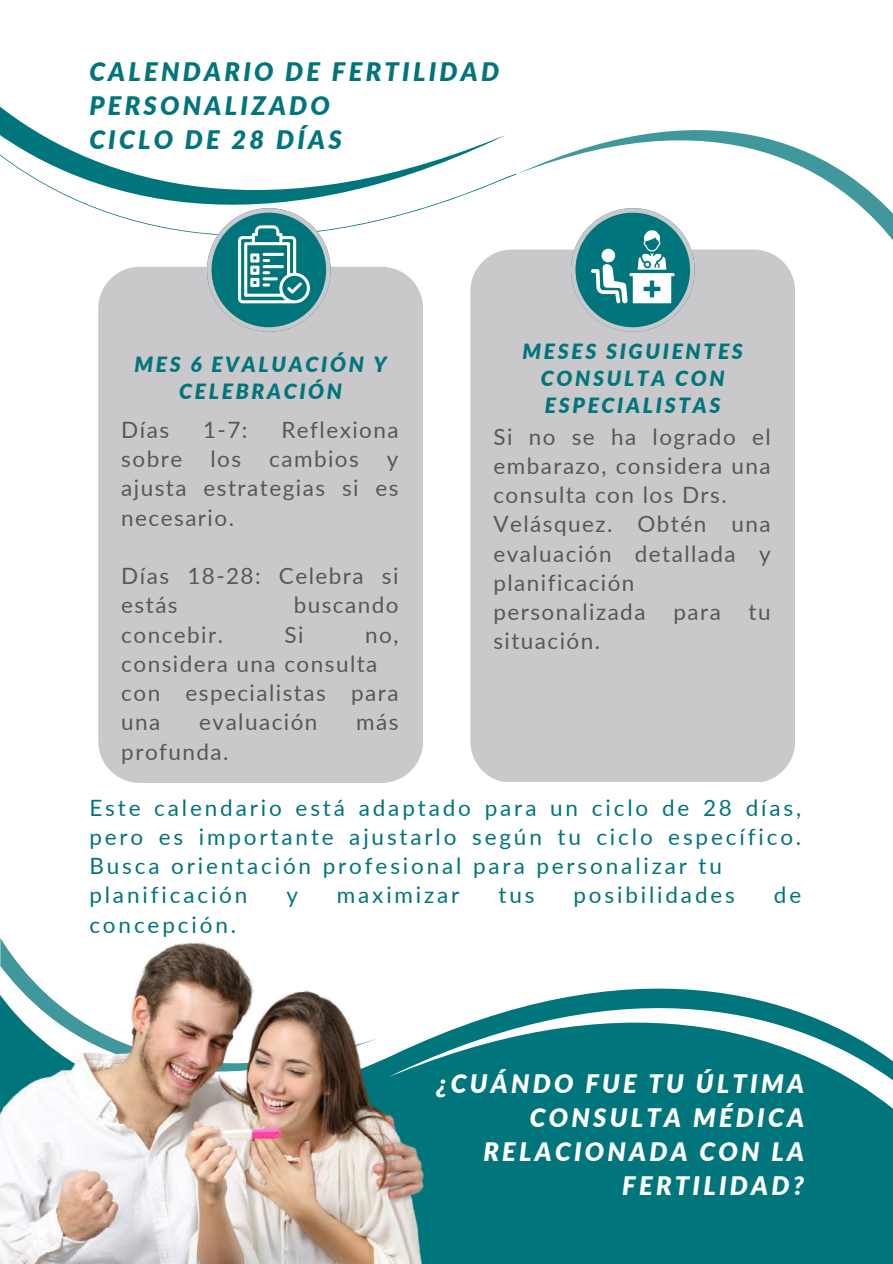
<style>
.page{position:relative;width:893px;height:1264px;background:#fff}
.page>*{position:absolute;margin:0;border:0;box-sizing:border-box;transform-origin:0 0}
.t1{font:italic 900 25.5px/33.8px "Lato";letter-spacing:.125em;color:#fff;text-align:right}
.t2{font:italic 900 25.5px/33.8px "Lato";letter-spacing:.125em;color:#00757c}
.t3{font:22.5px/29.2px "Lato";letter-spacing:.065em;color:#585859}
.t4{font:22.5px/29.2px "Lato";letter-spacing:.125em;color:#00757c}
.t5{font:italic 900 21px/27px "Lato";letter-spacing:.125em;color:#00757c;text-align:center}
</style>
<div class="page">
<div style="left:0;top:1187px;width:892px;height:76px;background:#00757c"></div>
<div style="left:463px;top:1109px;width:429px;height:78px;background:#00757c"></div>
<svg style="left:463px;top:988px;width:429px;height:121px;fill:#00757c"></svg>
<svg style="left:0;top:106px;width:506px;height:128px"></svg>
<div style="left:98px;top:267px;width:325px;height:516px;background:#c9c8ca"></div>
<div style="left:470px;top:249px;width:325px;height:533px;background:#c9c8ca"></div>
<svg style="left:207px;top:208px;width:123px;height:124px"></svg>
<svg style="left:516px;top:130px;width:376px;height:202px"></svg>
<img style="left:0;top:938px;width:463px;height:325px">
<p class="t2" style="left:89px;top:55px;width:411px">CALENDARIO DE FERTILIDAD<br>PERSONALIZADO<br>CICLO DE 28 DÍAS</p>
<p class="t5" style="left:134px;top:350px;width:254px">MES 6 EVALUACIÓN Y<br>CELEBRACIÓN</p>
<p class="t5" style="left:522px;top:337px;width:222px">MESES SIGUIENTES<br>CONSULTA CON<br>ESPECIALISTAS</p>
<p class="t3" style="left:121px;top:414px;width:279px;text-align:justify;text-indent:160px">Reflexiona sobre los cambios y ajusta estrategias si es necesario.</p>
<p class="t3" style="left:121px;top:414px;width:49px">Días</p>
<p class="t3" style="left:203px;top:414px;width:46px">1-7:</p>
<p class="t3" style="left:121px;top:561px;width:279px">Días 18-28: Celebra si estás</p>
<p class="t3" style="left:294px;top:590px;width:106px">buscando</p>
<p class="t3" style="left:121px;top:619px;width:103px">concebir.</p>
<p class="t3" style="left:284px;top:619px;width:21px">Si</p>
<p class="t3" style="left:121px;top:619px;width:279px;text-indent:244px">no, considera una consulta con especialistas para una</p>
<p class="t3" style="left:199px;top:707px;width:120px">evaluación</p>
<p class="t3" style="left:356px;top:707px;width:44px">más</p>
<p class="t3" style="left:121px;top:736px;width:109px">profunda.</p>
<p class="t3" style="left:493px;top:421px;width:279px">Si no se ha logrado el embarazo, considera una consulta con los Drs.<br>Velásquez. Obtén una evaluación detallada y planificación personalizada para tu situación.</p>
<p class="t4" style="left:89px;top:792px;width:713px">Este calendario está adaptado para un ciclo de 28 días, pero es importante ajustarlo según tu ciclo específico.<br>Busca orientación profesional para personalizar tu planificación</p>
<p class="t4" style="left:286px;top:880px;width:13px">y</p>
<p class="t4" style="left:337px;top:880px;width:124px">maximizar</p>
<p class="t4" style="left:498px;top:880px;width:38px">tus</p>
<p class="t4" style="left:573px;top:880px;width:163px">posibilidades</p>
<p class="t4" style="left:773px;top:880px;width:29px">de</p>
<p class="t4" style="left:89px;top:909px;width:148px">concepción.</p>
<p class="t1" style="left:436px;top:1066px;width:369px">¿CUÁNDO FUE TU ÚLTIMA<br>CONSULTA MÉDICA<br>RELACIONADA CON LA<br>FERTILIDAD?</p>
</div>
